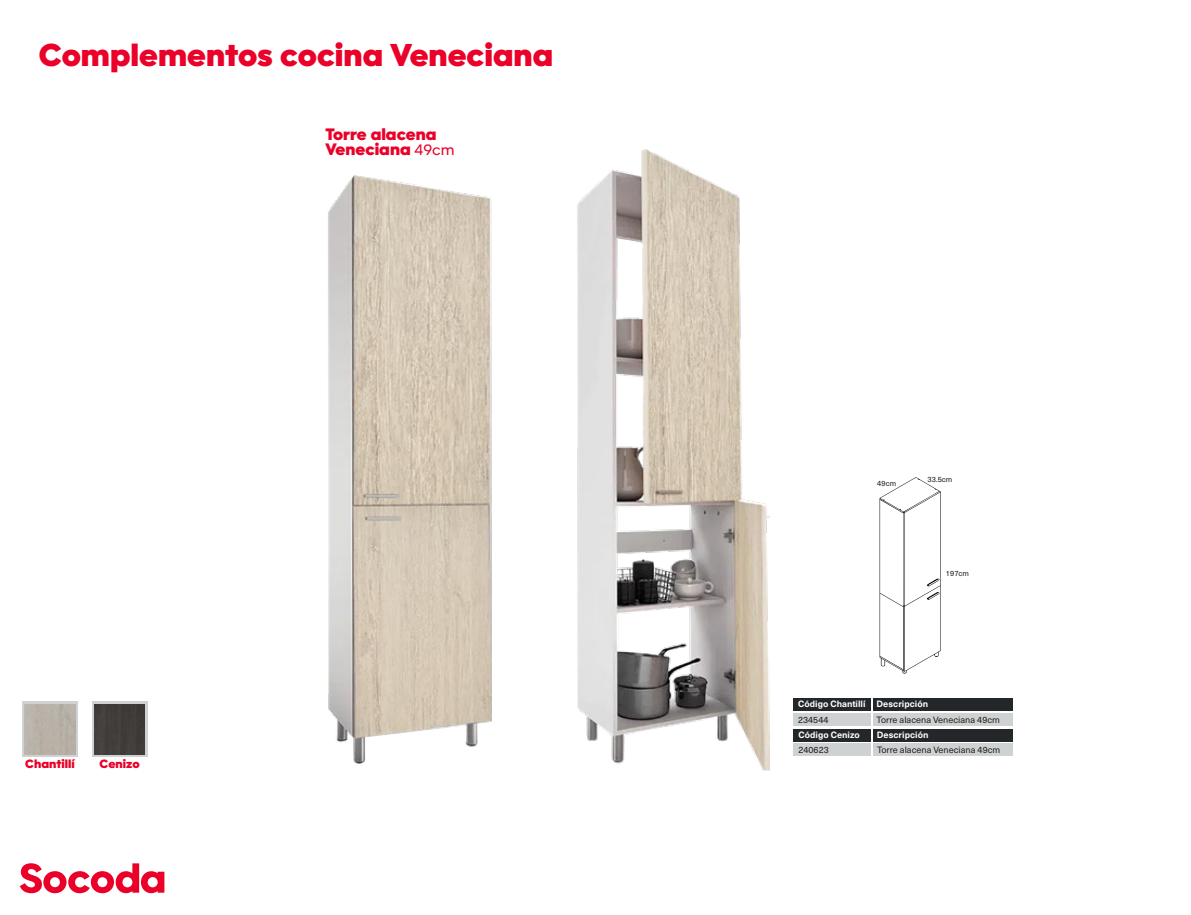
<style>
.page{position:relative;width:1191px;height:915px;background:#fff}
.page>*{position:absolute;margin:0;border:0;box-sizing:border-box;transform-origin:0 0}
.t1{font:800 31.5px "Cina GEO";color:#ea0029}
.t2{font:800 16.5px/15px "Cina GEO";color:#ea0029}
.t3{font:800 12px "Cina GEO";color:#ea0029}
.t4{font:9px "Neue Haas Unica W1 G";color:#1d1d1b}
.t5{font:700 9px "Neue Haas Unica";color:#fff}
.t6{font:7.5px "Neue Haas Unica W1 G";color:#1d1d1b}
.s1{font-weight:400;font-size:15px}
</style>
<div class="page">
<svg style="left:20px;top:863px;width:144px;height:29px"></svg>
<img style="left:577px;top:149px;width:192px;height:621px">
<img style="left:328px;top:175px;width:163px;height:588px">
<svg style="left:879px;top:477px;width:61px;height:196px"></svg>
<svg style="left:92px;top:701px;width:55px;height:56px"></svg>
<svg style="left:22px;top:701px;width:56px;height:56px"></svg>
<div style="left:25px;top:704px;width:50px;height:50px;background:#b9b1a8"></div>
<div style="left:95px;top:704px;width:50px;height:50px;background:#423d3a"></div>
<div style="left:792px;top:697px;width:78px;height:13px;background:#24272a"></div>
<div style="left:792px;top:712px;width:78px;height:13px;background:#cfd2d3"></div>
<div style="left:872px;top:697px;width:140px;height:13px;background:#24272a"></div>
<div style="left:872px;top:712px;width:140px;height:13px;background:#cfd2d3"></div>
<div style="left:793px;top:728px;width:77px;height:13px;background:#24272a"></div>
<div style="left:793px;top:743px;width:77px;height:13px;background:#cfd2d3"></div>
<div style="left:873px;top:728px;width:140px;height:13px;background:#24272a"></div>
<div style="left:873px;top:743px;width:140px;height:13px;background:#cfd2d3"></div>
<h1 class="t1" style="left:39px;top:29px;width:516px">Complementos cocina Veneciana</h1>
<h2 class="t2" style="left:325px;top:126px;width:131px">Torre alacena<br>Veneciana <span class="s1">49cm</span></h2>
<h3 class="t3" style="left:25px;top:753px;width:51px">Chantillí</h3>
<h3 class="t3" style="left:100px;top:753px;width:42px">Cenizo</h3>
<p class="t6" style="left:877px;top:477px;width:20px">49cm</p>
<p class="t6" style="left:927px;top:473px;width:26px">33.5cm</p>
<p class="t6" style="left:946px;top:567px;width:25px">197cm</p>
<p class="t5" style="left:798px;top:697px;width:131px">Código Chantillí Descripción</p>
<p class="t4" style="left:876px;top:712px;width:125px">Torre alacena Veneciana 49cm</p>
<p class="t4" style="left:798px;top:743px;width:32px">240623</p>
<p class="t4" style="left:798px;top:712px;width:32px">234544</p>
<p class="t5" style="left:798px;top:727px;width:63px">Código Cenizo</p>
<p class="t5" style="left:877px;top:727px;width:53px">Descripción</p>
<p class="t4" style="left:877px;top:743px;width:125px">Torre alacena Veneciana 49cm</p>
</div>
